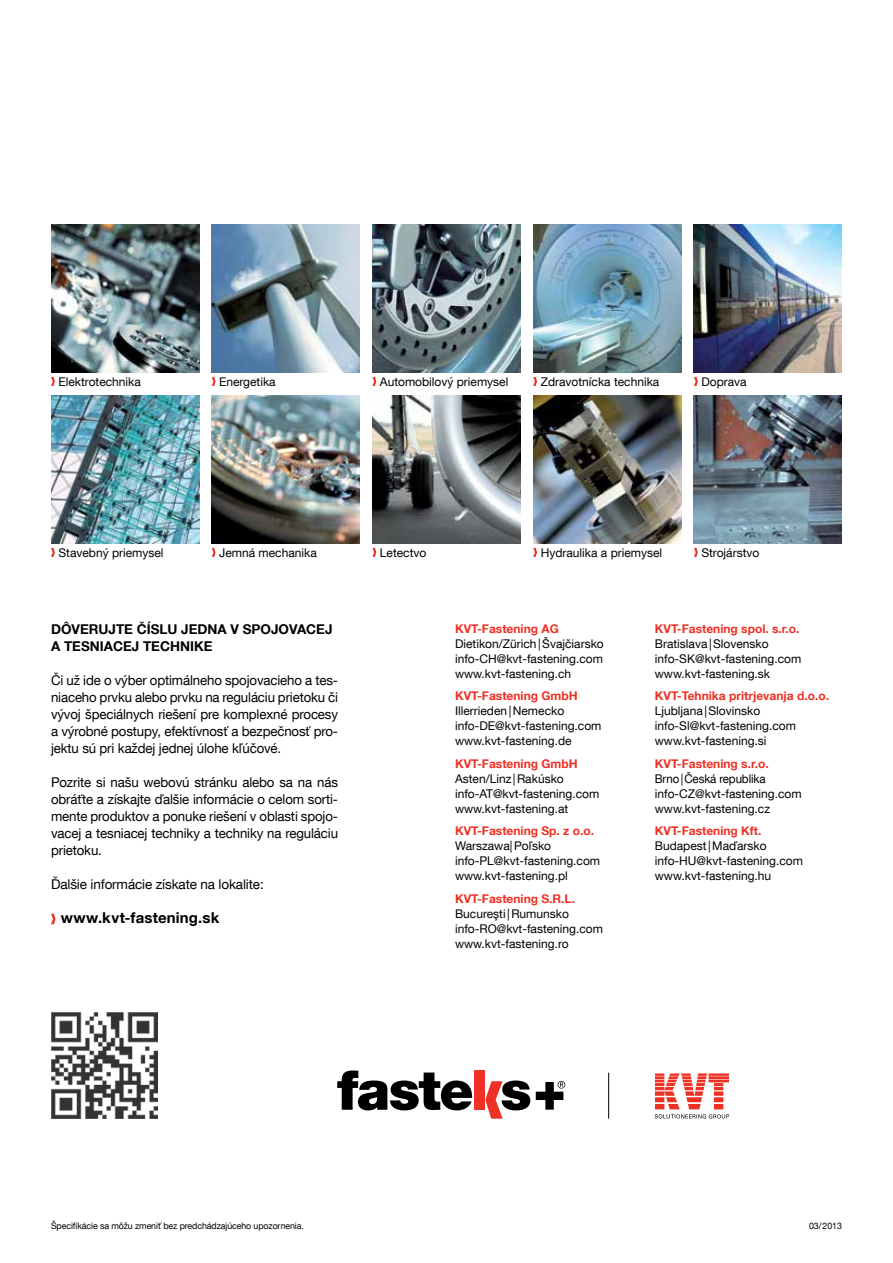
<style>
.page{position:relative;width:893px;height:1263px;background:#fff}
.page>*{position:absolute;margin:0;border:0;box-sizing:border-box;transform-origin:0 0}
.t1{font:700 15px "Helvetica Neue LT Com";letter-spacing:.01em;color:#000}
.t2{font:13.5px/17px "Helvetica Neue LT Com";letter-spacing:-.01em;color:#000;text-align:justify}
.t3{font:700 13.5px/17px "Helvetica Neue LT Com";color:#000}
.t4{font:12px/15px "Helvetica Neue LT Com";color:#000}
.t5{font:700 12px "Helvetica Neue LT Com";color:#ee3124}
.t6{font:12px/15px "Helvetica Neue LT Com";color:#000;scale:.96 1}
.t7{font:9px "Helvetica Neue LT Com";letter-spacing:-.01em;color:#000}
</style>
<div class="page">
<hr style="left:608px;top:1073px;width:1px;height:45px;background:#000">
<svg style="left:655px;top:1073px;width:74px;height:45px"></svg>
<svg style="left:337px;top:1070px;width:135px;height:40px"></svg>
<div style="left:475px;top:1071px;width:10px;height:39px;background:#ee3124"></div>
<svg style="left:485px;top:1080px;width:45px;height:38px"></svg>
<svg style="left:536px;top:1081px;width:29px;height:29px"></svg>
<svg style="left:212px;top:377px;width:4px;height:9px"></svg>
<svg style="left:212px;top:548px;width:4px;height:9px"></svg>
<svg style="left:51px;top:377px;width:4px;height:9px"></svg>
<svg style="left:51px;top:548px;width:4px;height:9px"></svg>
<svg style="left:372px;top:377px;width:4px;height:9px"></svg>
<svg style="left:372px;top:548px;width:4px;height:9px"></svg>
<svg style="left:533px;top:377px;width:4px;height:9px"></svg>
<svg style="left:533px;top:548px;width:4px;height:9px"></svg>
<svg style="left:694px;top:377px;width:4px;height:9px"></svg>
<svg style="left:694px;top:548px;width:4px;height:9px"></svg>
<img style="left:212px;top:224px;width:148px;height:148px">
<img style="left:212px;top:395px;width:148px;height:148px">
<img style="left:51px;top:224px;width:148px;height:148px">
<img style="left:51px;top:395px;width:148px;height:148px">
<img style="left:372px;top:224px;width:148px;height:148px">
<img style="left:372px;top:395px;width:148px;height:148px">
<img style="left:533px;top:224px;width:148px;height:148px">
<img style="left:533px;top:395px;width:148px;height:148px">
<img style="left:694px;top:224px;width:148px;height:148px">
<img style="left:694px;top:395px;width:148px;height:148px">
<svg style="left:51px;top:914px;width:5px;height:10px"></svg>
<img style="left:51px;top:1012px;width:106px;height:106px">
<p class="t4" style="left:58px;top:374px;width:84px">Elektrotechnika</p>
<p class="t4" style="left:219px;top:374px;width:58px">Energetika</p>
<p class="t4" style="left:380px;top:374px;width:130px">Automobilový priemysel</p>
<p class="t4" style="left:541px;top:374px;width:120px">Zdravotnícka technika</p>
<p class="t4" style="left:701px;top:374px;width:47px">Doprava</p>
<p class="t4" style="left:58px;top:545px;width:107px">Stavebný priemysel</p>
<p class="t4" style="left:219px;top:545px;width:99px">Jemná mechanika</p>
<p class="t4" style="left:380px;top:545px;width:48px">Letectvo</p>
<p class="t4" style="left:541px;top:545px;width:123px">Hydraulika a priemysel</p>
<p class="t4" style="left:701px;top:545px;width:59px">Strojárstvo</p>
<p class="t3" style="left:51px;top:620px;width:283px">DÔVERUJTE ČÍSLU JEDNA V SPOJOVACEJ<br>A TESNIACE</p>
<p class="t3" style="left:132px;top:637px;width:22px">J TEC</p>
<p class="t3" style="left:170px;top:637px;width:43px">HNIKE</p>
<p class="t2" style="left:51px;top:671px;width:289px">Či už ide o výber optimálneho spojovacieho a tes&shy;niaceho prvku alebo prvku na reguláciu prietoku či vývoj špeciálnych riešení pre komplexné procesy a výrobné postupy, efektívnosť a bezpečnosť pro&shy;jektu sú pri každej jednej úlohe kľúčové.</p>
<p class="t2" style="left:51px;top:773px;width:289px">Pozrite si našu webovú stránku alebo sa na nás obráťte a získajte ďalšie informácie o celom sorti&shy;mente produktov a ponuke riešení v oblasti spojo&shy;vacej a tesniacej techniky a techniky na reguláciu prietoku.</p>
<p class="t2" style="left:51px;top:875px;width:214px">Ďalšie informácie získate na lokalite:</p>
<p class="t1" style="left:61px;top:908px;width:160px">www.kvt-fastening.sk</p>
<p class="t5" style="left:455px;top:621px;width:96px">KVT-Fastening AG</p>
<p class="t4" style="left:455px;top:636px;width:150px;text-align:justify">Dietikon/Zürich|Švajčiarsko info-CH@kvt-fastening.com www.kvt-fastening.ch</p>
<p class="t5" style="left:455px;top:688px;width:124px">KVT-Fastening GmbH</p>
<p class="t4" style="left:455px;top:703px;width:148px">Illerrieden|Nemecko info-DE@kvt-fastening.com www.kvt-fastening.de</p>
<p class="t5" style="left:455px;top:756px;width:124px">KVT-Fastening GmbH</p>
<p class="t4" style="left:455px;top:771px;width:146px">Asten/Linz |Rakúsko info-AT@kvt-fastening.com www.kvt-fastening.at</p>
<p class="t5" style="left:455px;top:823px;width:141px">KVT-Fastening Sp. z o.o.</p>
<p class="t4" style="left:455px;top:838px;width:147px">Warszawa|Poľsko info-PL@kvt-fastening.com www.kvt-fastening.pl</p>
<p class="t5" style="left:455px;top:891px;width:122px">KVT-Fastening S.R.L.</p>
<p class="t4" style="left:455px;top:906px;width:150px">Bucureşti |Rumunsko info-RO@kvt-fastening.com www.kvt-fastening.ro</p>
<p class="t5" style="left:655px;top:621px;width:146px">KVT-Fastening spol. s.r.o.</p>
<p class="t4" style="left:655px;top:636px;width:148px">Bratislava|Slovensko info-SK@kvt-fastening.com www.kvt-fastening.sk</p>
<p class="t5" style="left:655px;top:688px;width:176px">KVT-Tehnika pritrjevanja d.o.o.</p>
<p class="t4" style="left:655px;top:703px;width:143px">Ljubljana|Slovinsko info-Sl@kvt-fastening.com www.kvt-fastening.si</p>
<p class="t5" style="left:655px;top:756px;width:115px">KVT-Fastening s.r.o.</p>
<p class="t6" style="left:655px;top:771px;width:154px">Brno|Česká republika info-CZ@kvt-fastening.com www.kvt-fastening.cz</p>
<p class="t5" style="left:655px;top:823px;width:108px">KVT-Fastening Kft.</p>
<p class="t4" style="left:655px;top:838px;width:150px">Budapest|Maďarsko info-HU@kvt-fastening.com www.kvt-fastening.hu</p>
<p class="t7" style="left:51px;top:1220px;width:254px">Špecifikácie sa môžu zmeniť bez predchádzajúceho upozornenia.</p>
<p class="t7" style="left:809px;top:1220px;width:34px">03/2013</p>
</div>
